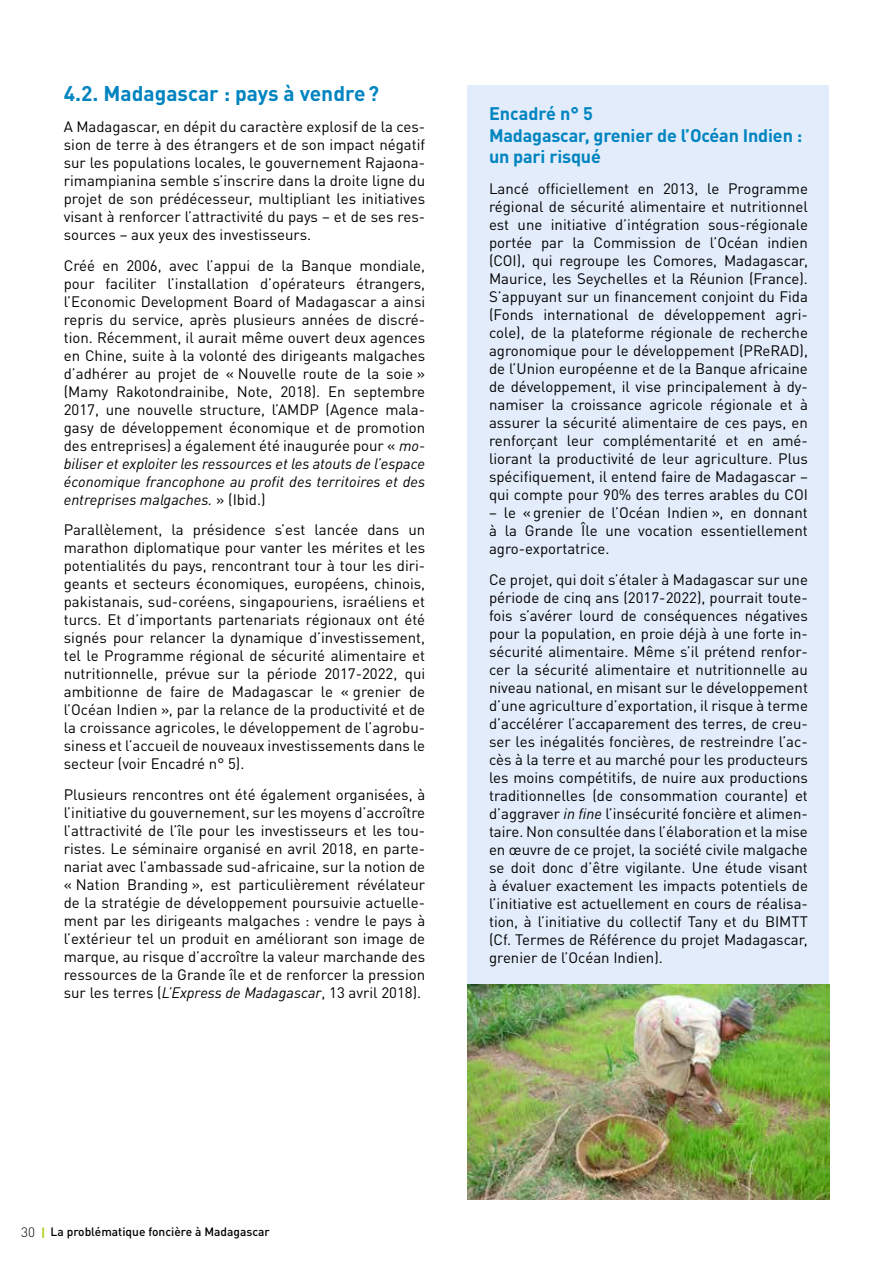
<style>
.page{position:relative;width:893px;height:1263px;background:#fff}
.page>*{position:absolute;margin:0;border:0;box-sizing:border-box;transform-origin:0 0}
.t1{font:700 21px "DIN Pro";color:#0084c0}
.t2{font:700 18px/21.6px "DIN Pro";letter-spacing:-.01em;color:#0084c0}
.t3{font:15px/18px "DIN Pro";color:#000;text-align:justify}
.t4{font:500 12px "DIN Pro";color:#000}
.s1{font-style:italic}
.s2{font-weight:300;font-size:13.5px}
.s3{font-weight:700;color:#a3d109}
</style>
<div class="page">
<div style="left:468px;top:85px;width:361px;height:899px;background:#e2ecfa"></div>
<img style="left:468px;top:984px;width:361px;height:215px">
<h1 class="t1" style="left:64px;top:76px;width:317px">4.2. Madagascar : pays à vendre?</h1>
<p class="t3" style="left:64px;top:116px;width:363px">A Madagascar, en dépit du caractère explosif de la ces&shy;sion de terre à des étrangers et de son impact négatif sur les populations locales, le gouvernement Rajaona&shy;rimampianina semble s’inscrire dans la droite ligne du projet de son prédécesseur, multipliant les initiatives visant à renforcer l’attractivité du pays – et de ses res&shy;sources – aux yeux des investisseurs.</p>
<p class="t3" style="left:64px;top:255px;width:363px">Créé en 2006, avec l’appui de la Banque mondiale, pour faciliter l’installation d’opérateurs étrangers, l’Economic Development Board of Madagascar a ainsi repris du service, après plusieurs années de discré&shy;tion. Récemment, il aurait même ouvert deux agences en Chine, suite à la volonté des dirigeants malgaches d’adhérer au projet de « Nouvelle route de la soie » (Mamy Rakotondrainibe, Note, 2018). En septembre 2017, une nouvelle structure, l’AMDP (Agence mala&shy;gasy de développement économique et de promotion des entreprises) a également été inaugurée pour « <span class="s1">mo&shy;biliser et exploiter les ressources et les atouts de l’espace économique francophone au profit des territoires et des entreprises malgaches.</span> » (Ibid.)</p>
<p class="t3" style="left:64px;top:519px;width:363px">Parallèlement, la présidence s’est lancée dans un marathon diplomatique pour vanter les mérites et les potentialités du pays, rencontrant tour à tour les diri&shy;geants et secteurs économiques, européens, chinois, pakistanais, sud-coréens, singapouriens, israéliens et turcs. Et d’importants partenariats régionaux ont été signés pour relancer la dynamique d’investissement, tel le Programme régional de sécurité alimentaire et nutritionnelle, prévue sur la période 2017-2022, qui ambitionne de faire de Madagascar le « grenier de l’Océan Indien », par la relance de la productivité et de la croissance agricoles, le développement de l’agrobu&shy;siness et l’accueil de nouveaux investissements dans le secteur (voir Encadré n° 5).</p>
<p class="t3" style="left:64px;top:784px;width:363px">Plusieurs rencontres ont été également organisées, à l’initiative du gouvernement, sur les moyens d’accroître l’attractivité de l’île pour les investisseurs et les tou&shy;ristes. Le séminaire organisé en avril 2018, en parte&shy;nariat avec l’ambassade sud-africaine, sur la notion de « Nation Branding », est particulièrement révélateur de la stratégie de développement poursuivie actuelle&shy;ment par les dirigeants malgaches : vendre le pays à l’extérieur tel un produit en améliorant son image de marque, au risque d’accroître la valeur marchande des ressources de la Grande île et de renforcer la pression sur les terres (<span class="s1">L’Express de Madagascar</span>, 13 avril 2018).</p>
<p class="t2" style="left:489px;top:101px;width:315px">Encadré n° 5<br>Madagascar, grenier de l’Océan Indien : un pari risqué</p>
<p class="t3" style="left:489px;top:178px;width:320px">Lancé officiellement en 2013, le Programme régional de sécurité alimentaire et nutritionnel est une initiative d’intégration sous-régionale portée par la Commission de l’Océan indien (COI), qui regroupe les Comores, Madagascar, Maurice, les Seychelles et la Réunion (France).<br>S’appuyant sur un financement conjoint du Fida (Fonds international de développement agri&shy;cole), de la plateforme régionale de recherche agronomique pour le développement (PReRAD), de l’Union européenne et de la Banque africaine de développement, il vise principalement à dy&shy;namiser la croissance agricole régionale et à assurer la sécurité alimentaire de ces pays, en renforçant leur complémentarité et en amé&shy;liorant la productivité de leur agriculture. Plus spécifiquement, il entend faire de Madagascar – qui compte pour 90% des terres arables du COI</p>
<p class="t3" style="left:489px;top:502px;width:320px">– le «grenier de l’Océan Indien », en donnant à la Grande Île une vocation essentiellement agro-exportatrice.</p>
<p class="t3" style="left:489px;top:569px;width:320px">Ce projet, qui doit s’étaler à Madagascar sur une période de cinq ans (2017-2022), pourrait toute&shy;fois s’avérer lourd de conséquences négatives pour la population, en proie déjà à une forte in&shy;sécurité alimentaire. Même s’il prétend renfor&shy;cer la sécurité alimentaire et nutritionnelle au niveau national, en misant sur le développement d’une agriculture d’exportation, il risque à terme d’accélérer l’accaparement des terres, de creu&shy;ser les inégalités foncières, de restreindre l’ac&shy;cès à la terre et au marché pour les producteurs les moins compétitifs, de nuire aux productions traditionnelles (de consommation courante) et d’aggraver <span class="s1">in fine</span> l’insécurité foncière et alimen&shy;taire. Non consultée dans l’élaboration et la mise en œuvre de ce projet, la société civile malgache se doit donc d’être vigilante. Une étude visant à évaluer exactement les impacts potentiels de l’initiative est actuellement en cours de réalisa&shy;tion, à l’initiative du collectif Tany et du BIMTT (Cf. Termes de Référence du projet Madagascar, grenier de l’Océan Indien).</p>
<p class="t4" style="left:21px;top:1222px;width:250px"><span class="s2">30</span> <span class="s3">|</span> La problématique foncière à Madagascar</p>
</div>
